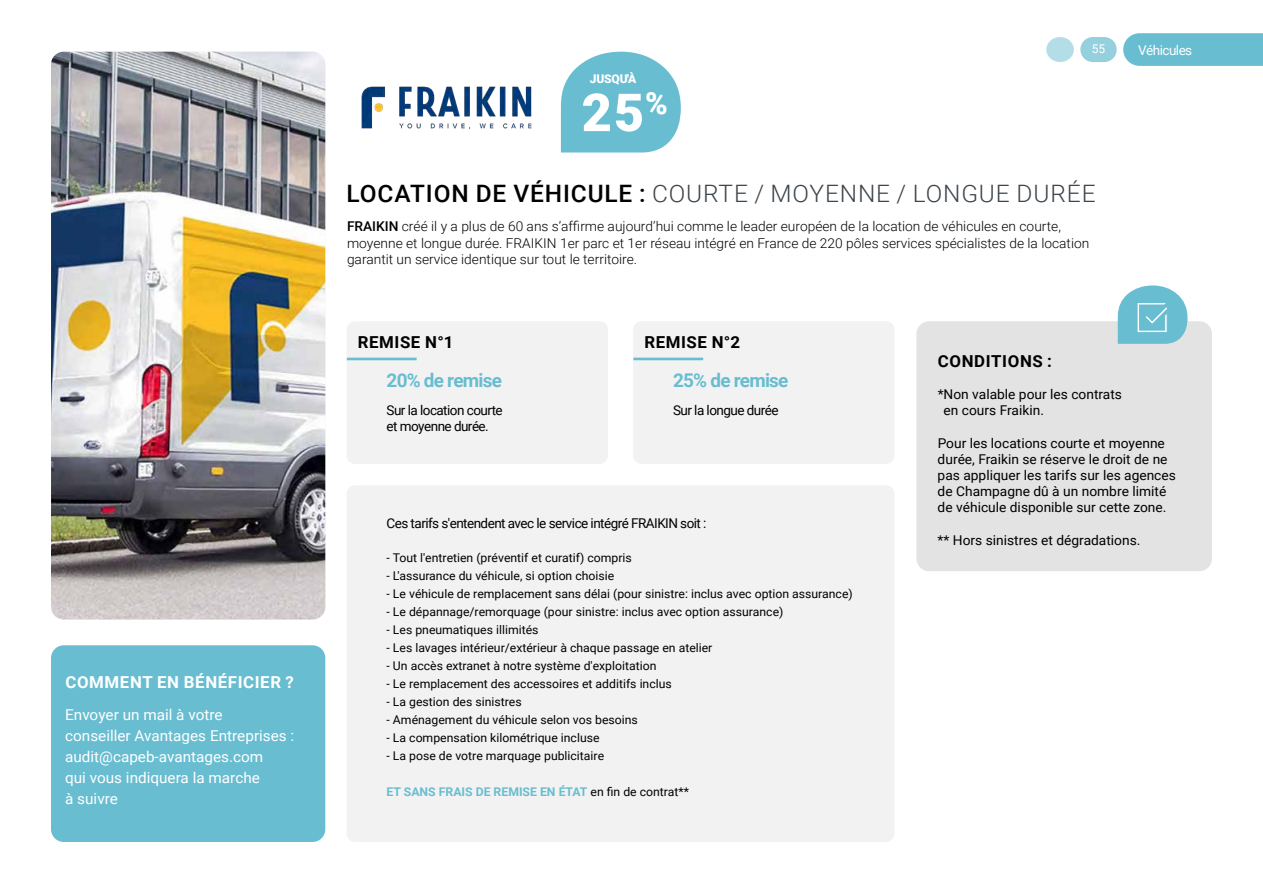
<style>
.page{position:relative;width:1263px;height:893px;background:#fff}
.page>*{position:absolute;margin:0;border:0;box-sizing:border-box;transform-origin:0 0}
.t1{font:900 52.5px "Roboto";color:#fff}
.t2{font:300 24px "Roboto";letter-spacing:.035em;color:#3d444a}
.t3{font:700 18.9px "Roboto";letter-spacing:-.04em;color:#68bdd1}
.t4{font:700 16.5px "Roboto";letter-spacing:.035em;color:#000}
.t5{font:700 16.5px "Roboto";letter-spacing:.035em;color:#fff}
.t6{font:15px/21px "Roboto";color:#fff}
.t7{font:300 13.5px/16.2px "Roboto";color:#000}
.t8{font:13.5px/16.2px "Roboto";color:#000}
.t9{font:13.5px "Roboto";letter-spacing:-.04em;color:#000}
.t10{font:13.5px "Roboto";letter-spacing:-.04em;color:#fff}
.t11{font:12px "Roboto";color:#000}
.t12{font:700 12px "Roboto";color:#68bdd1}
.t13{font:900 12px "Roboto";letter-spacing:-.015em;color:#fff}
.t14{font:12px "Roboto";color:#fff}
.s1{font-weight:500;color:#000}
.s2{font-weight:500}
.s3{font-weight:400;color:#000}
</style>
<div class="page">
<svg style="left:1123px;top:33px;width:140px;height:33px;background:#6dbfd2"></svg>
<div style="left:1046px;top:37px;width:28px;height:25px;background:#b3dee8;border-radius:50%"></div>
<div style="left:1080px;top:37px;width:37px;height:25px;background:#95d0de;border-radius:13px"></div>
<div style="left:916px;top:321px;width:296px;height:250px;background:#e3e3e3;border-radius:13px"></div>
<svg style="left:1118px;top:285px;width:69px;height:59px;background:#83c8d8"></svg>
<img style="left:51px;top:52px;width:274px;height:567px">
<div style="left:51px;top:645px;width:274px;height:197px;background:#68bdd1;border-radius:13px"></div>
<img style="left:361px;top:86px;width:171px;height:43px">
<div style="left:347px;top:321px;width:261px;height:143px;background:#f2f2f2;border-radius:9px"></div>
<div style="left:633px;top:321px;width:261px;height:143px;background:#f2f2f2;border-radius:9px"></div>
<hr style="left:347px;top:358px;width:70px;height:2px;background:#68bdd1">
<hr style="left:633px;top:358px;width:70px;height:2px;background:#68bdd1">
<div style="left:347px;top:485px;width:547px;height:357px;background:#f2f2f2;border-radius:9px"></div>
<svg style="left:561px;top:52px;width:120px;height:101px;background:#7cc5d7"></svg>
<h3 class="t5" style="left:65px;top:671px;width:230px">COMMENT EN BÉNÉFICIER ?</h3>
<p class="t6" style="left:65px;top:703px;width:231px">Envoyer un mail à votre<br>conseiller Avantages Entreprises : audit@capeb-avantages.com<br>qui vous indiquera la marche<br>à suivre</p>
<p class="t13" style="left:590px;top:71px;width:48px">JUSQU'À</p>
<h1 class="t1" style="left:581px;top:76px;width:88px">25<sup>%</sup></h1>
<p class="t14" style="left:1092px;top:41px;width:15px">55</p>
<p class="t10" style="left:1138px;top:41px;width:56px">Véhicules</p>
<h2 class="t2" style="left:346px;top:176px;width:750px"><span class="s1">LOCATION DE VÉHICULE :</span> COURTE / MOYENNE / LONGUE DURÉE</h2>
<p class="t7" style="left:347px;top:218px;width:744px"><span class="s2">FRAIKIN</span> créé il y a plus de 60 ans s’affirme aujourd’hui comme le leader européen de la location de véhicules en courte, moyenne et longue durée. FRAIKIN 1er parc et 1er réseau intégré en France de 220 pôles services spécialistes de la location garantit un service identique sur tout le territoire.</p>
<h3 class="t4" style="left:358px;top:330px;width:97px">REMISE N°1</h3>
<h3 class="t4" style="left:644px;top:330px;width:97px">REMISE N°2</h3>
<h3 class="t3" style="left:387px;top:367px;width:117px">20% de remise</h3>
<h3 class="t3" style="left:673px;top:367px;width:117px">25% de remise</h3>
<p class="t9" style="left:387px;top:401px;width:118px">Sur la location courte</p>
<p class="t9" style="left:673px;top:401px;width:107px">Sur la longue durée</p>
<p class="t9" style="left:387px;top:417px;width:104px">et moyenne durée.</p>
<p class="t9" style="left:387px;top:513px;width:321px">Ces tarifs s'entendent avec le service intégré FRAIKIN soit :</p>
<p class="t11" style="left:387px;top:549px;width:247px">- Tout l'entretien (préventif et curatif) compris</p>
<p class="t11" style="left:387px;top:567px;width:229px">- L'assurance du véhicule, si option choisie</p>
<p class="t11" style="left:387px;top:585px;width:468px">- Le véhicule de remplacement sans délai (pour sinistre: inclus avec option assurance)</p>
<p class="t11" style="left:387px;top:603px;width:398px">- Le dépannage/remorquage (pour sinistre: inclus avec option assurance)</p>
<p class="t11" style="left:387px;top:621px;width:153px">- Les pneumatiques illimités</p>
<p class="t11" style="left:387px;top:639px;width:327px">- Les lavages intérieur/extérieur à chaque passage en atelier</p>
<p class="t11" style="left:387px;top:657px;width:271px">- Un accès extranet à notre système d'exploitation</p>
<p class="t11" style="left:387px;top:675px;width:287px">- Le remplacement des accessoires et additifs inclus</p>
<p class="t11" style="left:387px;top:693px;width:137px">- La gestion des sinistres</p>
<p class="t11" style="left:387px;top:711px;width:253px">- Aménagement du véhicule selon vos besoins</p>
<p class="t11" style="left:387px;top:729px;width:214px">- La compensation kilométrique incluse</p>
<p class="t11" style="left:387px;top:747px;width:219px">- La pose de votre marquage publicitaire</p>
<p class="t12" style="left:387px;top:783px;width:304px">ET SANS FRAIS DE REMISE EN ÉTAT <span class="s3">en fin de contrat**</span></p>
<h3 class="t4" style="left:938px;top:349px;width:116px">CONDITIONS :</h3>
<p class="t8" style="left:943px;top:386px;width:180px;text-indent:-6px">*Non valable pour les contrats en cours Fraikin.</p>
<p class="t8" style="left:938px;top:434px;width:240px">Pour les locations courte et moyenne durée, Fraikin se réserve le droit de ne pas appliquer les tarifs sur les agences de Champagne dû à un nombre limité de véhicule disponible sur cette zone.</p>
<p class="t8" style="left:938px;top:531px;width:204px">** Hors sinistres et dégradations.</p>
</div>
